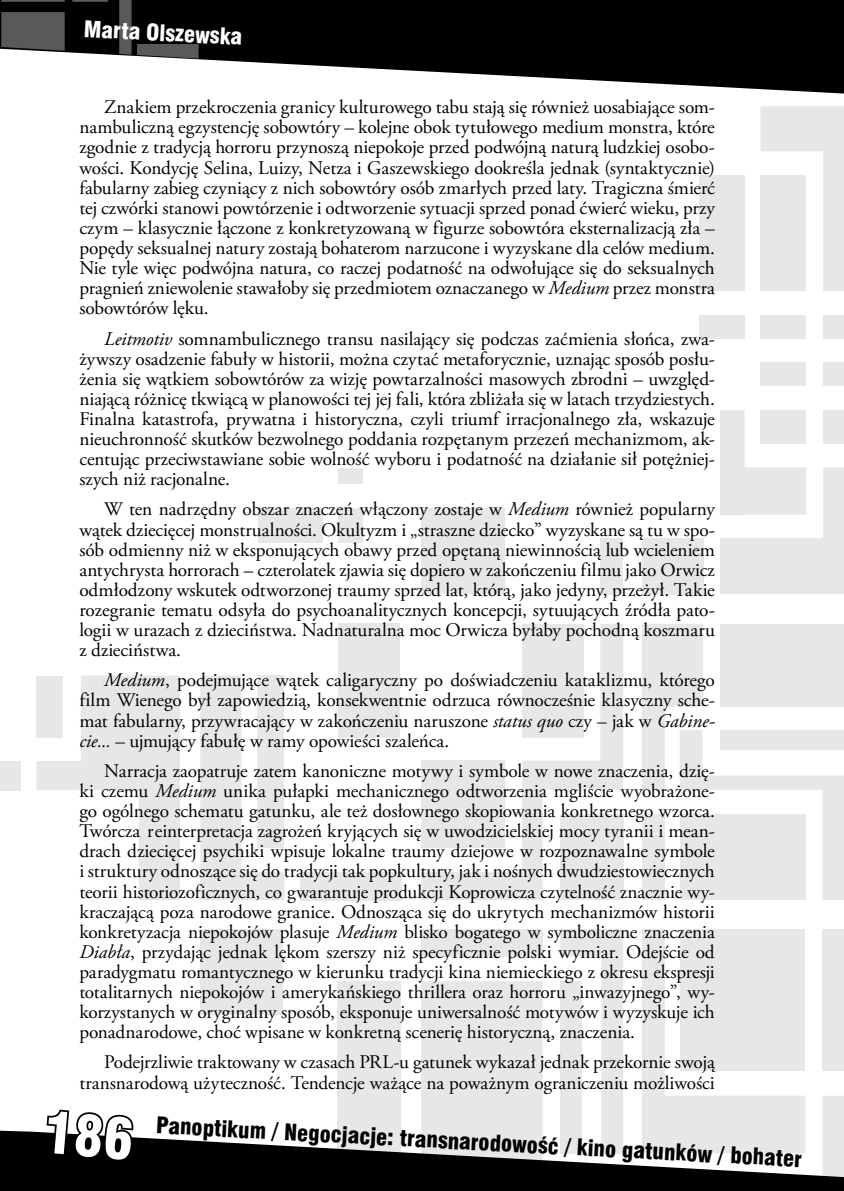
<style>
.page{position:relative;width:844px;height:1191px;background:#fff}
.page>*{position:absolute;margin:0;border:0;box-sizing:border-box;transform-origin:0 0}
.t1{font:21px "Swis 721 Blk Cn PL";color:#000}
.t2{font:21px "Swis 721 Blk Cn PL";color:#fff}
.t3{font:19.25px/20.1px "Adobe Garamond Pro";letter-spacing:-.005em;color:#000;text-align:justify}
.s1{font-style:italic}
</style>
<div class="page">
<div style="left:698px;top:175px;width:46px;height:116px;background:#e6e7e8"></div>
<div style="left:822px;top:315px;width:21px;height:23px;background:#e6e7e8"></div>
<div style="left:760px;top:315px;width:46px;height:23px;background:#e6e7e8"></div>
<div style="left:698px;top:315px;width:46px;height:23px;background:#e6e7e8"></div>
<div style="left:822px;top:362px;width:21px;height:24px;background:#e6e7e8"></div>
<div style="left:760px;top:362px;width:46px;height:24px;background:#e6e7e8"></div>
<div style="left:600px;top:538px;width:23px;height:56px;background:#e6e7e8"></div>
<div style="left:641px;top:538px;width:62px;height:56px;background:#e6e7e8"></div>
<div style="left:300px;top:872px;width:101px;height:28px;background:#e6e7e8"></div>
<div style="left:0;top:761px;width:20px;height:29px;background:#e6e7e8"></div>
<div style="left:338px;top:981px;width:63px;height:210px;background:#e6e7e8"></div>
<div style="left:200px;top:929px;width:83px;height:85px;background:#e6e7e8"></div>
<div style="left:421px;top:508px;width:84px;height:86px;background:#e6e7e8"></div>
<div style="left:258px;top:508px;width:64px;height:34px;background:#e6e7e8"></div>
<div style="left:338px;top:508px;width:25px;height:34px;background:#e6e7e8"></div>
<div style="left:338px;top:468px;width:25px;height:15px;background:#e6e7e8"></div>
<div style="left:338px;top:623px;width:61px;height:114px;background:#e6e7e8"></div>
<svg style="left:760px;top:106px;width:83px;height:185px"></svg>
<svg style="left:642px;top:624px;width:201px;height:276px"></svg>
<svg style="left:421px;top:624px;width:202px;height:276px;fill:#e6e7e8"></svg>
<svg style="left:642px;top:929px;width:201px;height:201px"></svg>
<svg style="left:200px;top:675px;width:84px;height:225px"></svg>
<svg style="left:37px;top:675px;width:143px;height:225px"></svg>
<svg style="left:421px;top:929px;width:202px;height:201px"></svg>
<svg style="left:720px;top:410px;width:123px;height:184px"></svg>
<svg style="left:194px;top:0;width:649px;height:94px;fill:#000"></svg>
<svg style="left:0;top:0;width:198px;height:59px;background:#333334"></svg>
<svg style="left:0;top:1130px;width:843px;height:61px;fill:#000"></svg>
<svg style="left:45px;top:1109px;width:90px;height:82px"></svg>
<p class="t2" style="left:85px;top:15px;width:160px;rotate:3deg">Marta Olszewska</p>
<p class="t3" style="left:79px;top:98px;width:637px;text-indent:25px">Znakiem przekroczenia granicy kulturowego tabu stają się również uosabiające som&shy;nambuliczną egzystencję sobowtóry – kolejne obok tytułowego medium monstra, które zgodnie z tradycją horroru przynoszą niepokoje przed podwójną naturą ludzkiej osobo&shy;wości. Kondycję Selina, Luizy, Netza i Gaszewskiego dookreśla jednak (syntaktycznie) fabularny zabieg czyniący z nich sobowtóry osób zmarłych przed laty. Tragiczna śmierć tej czwórki stanowi powtórzenie i odtworzenie sytuacji sprzed ponad ćwierć wieku, przy czym – klasycznie łączone z konkretyzowaną w figurze sobowtóra eksternalizacją zła – popędy seksualnej natury zostają bohaterom narzucone i wyzyskane dla celów medium.<br>Nie tyle więc podwójna natura, co raczej podatność na odwołujące się do seksualnych pragnień zniewolenie stawałoby się przedmiotem oznaczanego w <span class="s1">Medium</span> przez monstra sobowtórów lęku.</p>
<p class="t3" style="left:79px;top:329px;width:636px;text-indent:25px"><span class="s1">Leitmotiv</span> somnambulicznego transu nasilający się podczas zaćmienia słońca, zwa&shy;żywszy osadzenie fabuły w historii, można czytać metaforycznie, uznając sposób posłu&shy;żenia się wątkiem sobowtórów za wizję powtarzalności masowych zbrodni – uwzględ&shy;niającą różnicę tkwiącą w planowości tej jej fali, która zbliżała się w latach trzydziestych.<br>Finalna katastrofa, prywatna i historyczna, czyli triumf irracjonalnego zła, wskazuje nieuchronność skutków bezwolnego poddania rozpętanym przezeń mechanizmom, ak&shy;centując przeciwstawiane sobie wolność wyboru i podatność na działanie sił potężniej&shy;szych niż racjonalne.</p>
<p class="t3" style="left:79px;top:500px;width:636px;text-indent:25px">W ten nadrzędny obszar znaczeń włączony zostaje w <span class="s1">Medium</span> również popularny wątek dziecięcej monstrualności. Okultyzm i „straszne dziecko” wyzyskane są tu w spo&shy;sób odmienny niż w eksponujących obawy przed opętaną niewinnością lub wcieleniem antychrysta horrorach – czterolatek zjawia się dopiero w zakończeniu filmu jako Orwicz odmłodzony wskutek odtworzonej traumy sprzed lat, którą, jako jedyny, przeżył. Takie rozegranie tematu odsyła do psychoanalitycznych koncepcji, sytuujących źródła pato&shy;logii w urazach z dzieciństwa. Nadnaturalna moc Orwicza byłaby pochodną koszmaru z dzieciństwa.</p>
<p class="t3" style="left:79px;top:671px;width:636px;text-indent:25px"><span class="s1">Medium</span>, podejmujące wątek caligaryczny po doświadczeniu kataklizmu, którego film Wienego był zapowiedzią, konsekwentnie odrzuca równocześnie klasyczny sche&shy;mat fabularny, przywracający w zakończeniu naruszone <span class="s1">status quo</span> czy – jak w <span class="s1">Gabine&shy;cie...</span> – ujmujący fabułę w ramy opowieści szaleńca.</p>
<p class="t3" style="left:79px;top:761px;width:637px;text-indent:25px">Narracja zaopatruje zatem kanoniczne motywy i symbole w nowe znaczenia, dzię&shy;ki czemu <span class="s1">Medium</span> unika pułapki mechanicznego odtworzenia mgliście wyobrażone&shy;go ogólnego schematu gatunku, ale też dosłownego skopiowania konkretnego wzorca.<br>Twórcza reinterpretacja zagrożeń kryjących się w uwodzicielskiej mocy tyranii i mean&shy;drach dziecięcej psychiki wpisuje lokalne traumy dziejowe w rozpoznawalne symbole i struktury odnoszące się do tradycji tak popkultury, jak i nośnych dwudziestowiecznych teorii historiozoficznych, co gwarantuje produkcji Koprowicza czytelność znacznie wy&shy;kraczającą poza narodowe granice. Odnosząca się do ukrytych mechanizmów historii konkretyzacja niepokojów plasuje <span class="s1">Medium</span> blisko bogatego w symboliczne znaczenia <span class="s1">Diabła</span>, przydając jednak lękom szerszy niż specyficznie polski wymiar. Odejście od paradygmatu romantycznego w kierunku tradycji kina niemieckiego z okresu ekspresji totalitarnych niepokojów i amerykańskiego thrillera oraz horroru „inwazyjnego”, wy&shy;korzystanych w oryginalny sposób, eksponuje uniwersalność motywów i wyzyskuje ich ponadnarodowe, choć wpisane w konkretną scenerię historyczną, znaczenia.</p>
<p class="t3" style="left:79px;top:1053px;width:636px;text-align:right">Podejrzliwie traktowany w czasach PRL-u gatunek wykazał jednak przekornie swoją transnarodową użyteczność. Tendencje ważące na poważnym ograniczeniu możliwości</p>
<p class="t1" style="left:157px;top:1111px;width:648px;rotate:3deg">Panoptikum / Negocjacje: transnarodowość / kino gatunków / bohater</p>
</div>
